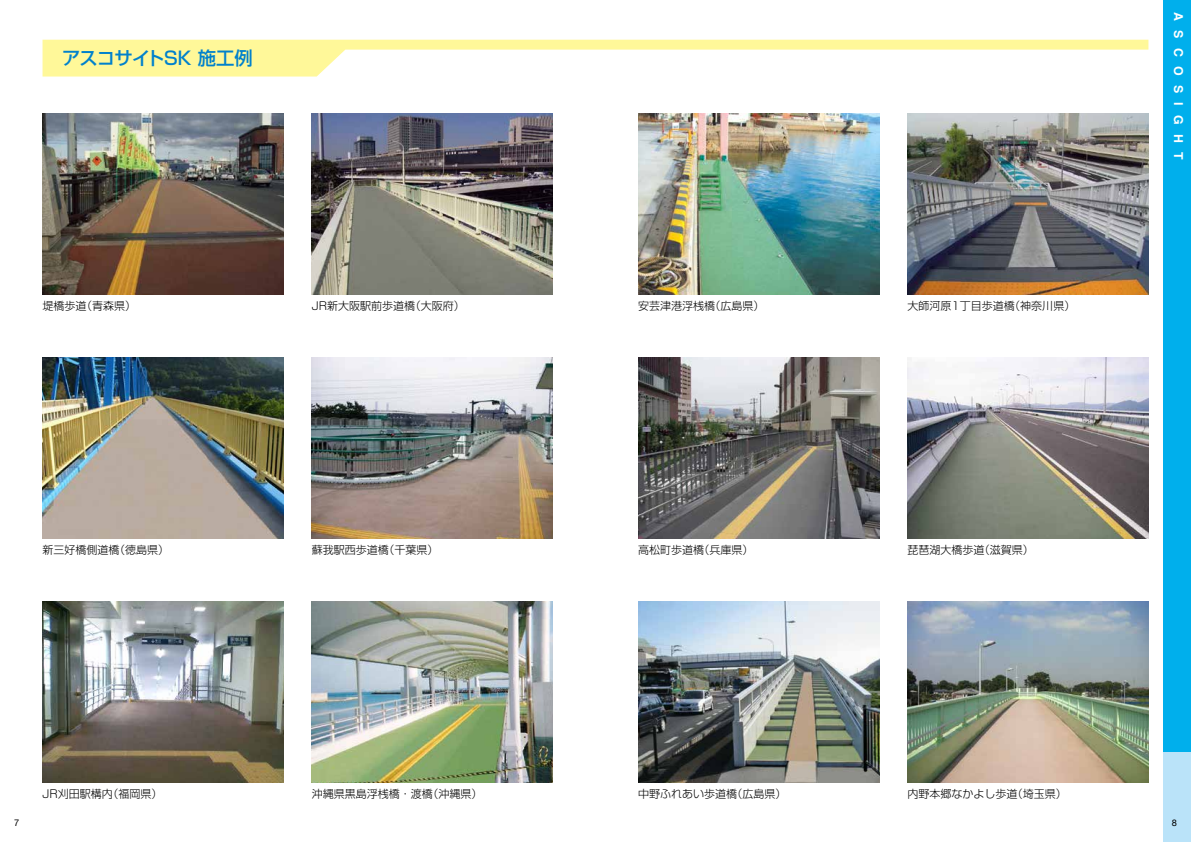
<style>
.page{position:relative;width:1191px;height:842px;background:#fff}
.page>*{position:absolute;margin:0;border:0;box-sizing:border-box;transform-origin:0 0}
.t1{font:500 18.3px "Shin Go Pr 6";letter-spacing:-.045em;color:#0081cc}
.t2{font:700 12.3px "Helvetica";letter-spacing:.75em;color:#fff}
.t3{font:300 11px "Shin Go Pr 5";color:#000}
.t4{font:9.2px "Helvetica Neue";color:#000}
</style>
<div class="page">
<svg style="left:43px;top:40px;width:1105px;height:37px"></svg>
<img style="left:43px;top:113px;width:240px;height:182px">
<img style="left:638px;top:113px;width:241px;height:182px">
<img style="left:43px;top:357px;width:240px;height:182px">
<img style="left:638px;top:357px;width:241px;height:182px">
<img style="left:43px;top:601px;width:240px;height:181px">
<img style="left:638px;top:601px;width:241px;height:181px">
<img style="left:312px;top:113px;width:241px;height:182px">
<img style="left:907px;top:113px;width:241px;height:182px">
<img style="left:312px;top:357px;width:241px;height:182px">
<img style="left:907px;top:357px;width:241px;height:182px">
<img style="left:312px;top:601px;width:241px;height:181px">
<img style="left:907px;top:601px;width:241px;height:181px">
<div style="left:1162px;top:742px;width:29px;height:100px;background:#bae3f9"></div>
<div style="left:1162px;top:0;width:29px;height:752px;background:#00afec"></div>
<h1 class="t1" style="left:62px;top:43px;width:192px">アスコサイトＳＫ 施工例</h1>
<p class="t3" style="left:43px;top:297px;width:95px">堤橋歩道（青森県）</p>
<p class="t3" style="left:312px;top:297px;width:154px">JR新大阪駅前歩道橋（大阪府）</p>
<p class="t3" style="left:638px;top:297px;width:128px">安芸津港浮桟橋（広島県）</p>
<p class="t3" style="left:907px;top:297px;width:169px">大師河原1丁目歩道橋（神奈川県）</p>
<p class="t3" style="left:43px;top:541px;width:128px">新三好橋側道橋（徳島県）</p>
<p class="t3" style="left:312px;top:541px;width:128px">蘇我駅西歩道橋（千葉県）</p>
<p class="t3" style="left:638px;top:541px;width:117px">高松町歩道橋（兵庫県）</p>
<p class="t3" style="left:907px;top:541px;width:128px">琵琶湖大橋歩道（滋賀県）</p>
<p class="t3" style="left:43px;top:785px;width:121px">JR刈田駅構内（福岡県）</p>
<p class="t3" style="left:312px;top:785px;width:172px">沖縄県黒島浮桟橋・渡橋（沖縄県）</p>
<p class="t3" style="left:638px;top:785px;width:150px">中野ふれあい歩道橋（広島県）</p>
<p class="t3" style="left:907px;top:785px;width:161px">内野本郷なかよし歩道（埼玉県）</p>
<p class="t2" style="left:1188px;top:12px;width:149px;rotate:90deg">ASCOSIGHT</p>
<p class="t4" style="left:14px;top:817px;width:7px">7</p>
<p class="t4" style="left:1171px;top:817px;width:7px">8</p>
</div>
